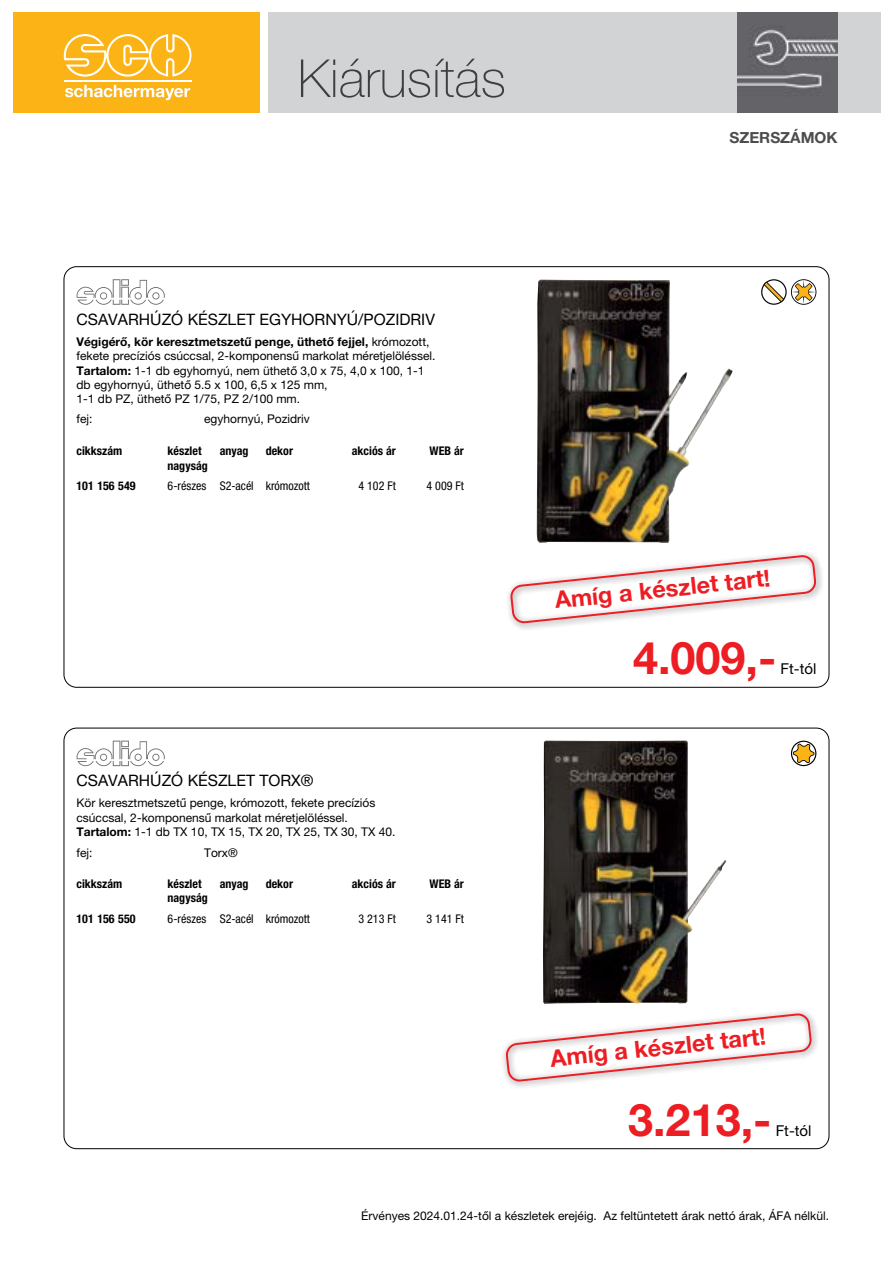
<style>
.page{position:relative;width:893px;height:1263px;background:#fff}
.page>*{position:absolute;margin:0;border:0;box-sizing:border-box;transform-origin:0 0}
.t1{font:100 52.5px "Helvetica Neue LT Pro";color:#4d4d4f}
.t2{font:700 45px "Helvetica Neue LT Pro";color:#ed1d24}
.t3{font:700 23.55px "Helvetica Neue LT Pro";color:#ed1d24}
.t4{font:15.75px "Helvetica Neue LT Pro";color:#000}
.t5{font:700 15.3px "Helvetica Neue LT Pro";color:#4d4d4f}
.t6{font:15px "Helvetica Neue LT Pro";color:#000}
.t7{font:12px/14.4px "Helvetica Neue LT Pro";color:#000}
.t8{font:700 condensed 12px/14.4px "Helvetica Neue LT Pro";color:#000}
.t9{font:condensed 12px "Helvetica Neue LT Pro";color:#000}
.s1{font-weight:700}
</style>
<div class="page">
<div style="left:505px;top:551px;width:318px;height:81px;background:#000;opacity:.65"></div>
<svg style="left:511px;top:556px;width:305px;height:67px"></svg>
<div style="left:501px;top:1009px;width:318px;height:81px;background:#000;opacity:.65"></div>
<svg style="left:506px;top:1014px;width:305px;height:67px"></svg>
<svg style="left:77px;top:279px;width:88px;height:26px"></svg>
<svg style="left:761px;top:279px;width:55px;height:26px"></svg>
<img style="left:537px;top:280px;width:196px;height:263px">
<svg style="left:77px;top:741px;width:88px;height:25px"></svg>
<svg style="left:791px;top:741px;width:25px;height:25px"></svg>
<img style="left:543px;top:741px;width:183px;height:263px">
<div style="left:13px;top:13px;width:246px;height:100px;background:#fcb316"></div>
<div style="left:268px;top:13px;width:612px;height:100px;background:#d1d3d4"></div>
<svg style="left:64px;top:34px;width:128px;height:43px"></svg>
<svg style="left:65px;top:85px;width:125px;height:15px"></svg>
<hr style="left:64px;top:81px;width:128px;height:1px;background:#fff">
<img style="left:737px;top:13px;width:100px;height:100px">
<h1 class="t1" style="left:298px;top:48px;width:210px">Kiárusítás</h1>
<p class="t5" style="left:729px;top:128px;width:110px">SZERSZÁMOK</p>
<h3 class="t4" style="left:77px;top:309px;width:360px">CSAVARHÚZÓ KÉSZLET EGYHORNYÚ/POZIDRIV</h3>
<p class="t7" style="left:77px;top:334px;width:360px"><span class="s1">Végigérő, kör keresztmetszetű penge, üthető fejjel,</span> krómozott, fekete precíziós csúccsal, 2-komponensű markolat méretjelöléssel.<br><span class="s1">Tartalom:</span> 1-1 db egyhornyú, nem üthető 3,0 x 75, 4,0 x 100, 1-1 db egyhornyú, üthető 5.5 x 100, 6,5 x 125 mm,<br>1-1 db PZ, üthető PZ 1/75, PZ 2/100 mm.</p>
<p class="t7" style="left:77px;top:412px;width:17px">fej:</p>
<p class="t7" style="left:204px;top:412px;width:107px">egyhornyú, Pozidriv</p>
<p class="t8" style="left:77px;top:444px;width:47px">cikkszám</p>
<p class="t8" style="left:168px;top:444px;width:42px">készlet nagyság</p>
<p class="t8" style="left:220px;top:444px;width:30px">anyag</p>
<p class="t8" style="left:266px;top:444px;width:29px">dekor</p>
<p class="t8" style="left:352px;top:444px;width:45px">akciós ár</p>
<p class="t8" style="left:430px;top:444px;width:36px">WEB ár</p>
<p class="t8" style="left:77px;top:479px;width:61px">101 156 549</p>
<p class="t9" style="left:168px;top:479px;width:144px">6-részes S2-acél krómozott</p>
<p class="t9" style="left:359px;top:479px;width:39px">4 102 Ft</p>
<p class="t9" style="left:427px;top:479px;width:39px">4 009 Ft</p>
<h3 class="t4" style="left:77px;top:771px;width:238px">CSAVARHÚZÓ KÉSZLET TORX®</h3>
<p class="t7" style="left:77px;top:796px;width:320px">Kör keresztmetszetű penge, krómozott, fekete precíziós csúccsal, 2-komponensű markolat méretjelöléssel.<br><span class="s1">Tartalom:</span> 1-1 db TX 10, TX 15, TX 20, TX 25, TX 30, TX 40.</p>
<p class="t7" style="left:77px;top:846px;width:17px">fej:</p>
<p class="t7" style="left:204px;top:846px;width:35px">Torx®</p>
<p class="t8" style="left:77px;top:876px;width:47px">cikkszám</p>
<p class="t8" style="left:168px;top:876px;width:42px">készlet nagyság</p>
<p class="t8" style="left:220px;top:876px;width:30px">anyag</p>
<p class="t8" style="left:266px;top:876px;width:29px">dekor</p>
<p class="t8" style="left:352px;top:876px;width:45px">akciós ár</p>
<p class="t8" style="left:430px;top:876px;width:36px">WEB ár</p>
<p class="t8" style="left:77px;top:911px;width:61px">101 156 550</p>
<p class="t9" style="left:168px;top:911px;width:144px">6-részes S2-acél krómozott</p>
<p class="t9" style="left:359px;top:911px;width:39px">3 213 Ft</p>
<p class="t9" style="left:427px;top:911px;width:39px">3 141 Ft</p>
<h3 class="t3" style="left:553px;top:586px;width:218px;rotate:-6deg">Amíg a készlet tart!</h3>
<h2 class="t2" style="left:633px;top:630px;width:145px">4.009,-</h2>
<p class="t6" style="left:781px;top:660px;width:37px">Ft-tól</p>
<h3 class="t3" style="left:549px;top:1044px;width:218px;rotate:-6deg">Amíg a készlet tart!</h3>
<h2 class="t2" style="left:628px;top:1092px;width:145px">3.213,-</h2>
<p class="t6" style="left:776px;top:1121px;width:37px">Ft-tól</p>
<p class="t7" style="left:361px;top:1209px;width:469px">Érvényes 2024.01.24-től a készletek erejéig. Az feltüntetett árak nettó árak, ÁFA nélkül.</p>
</div>
